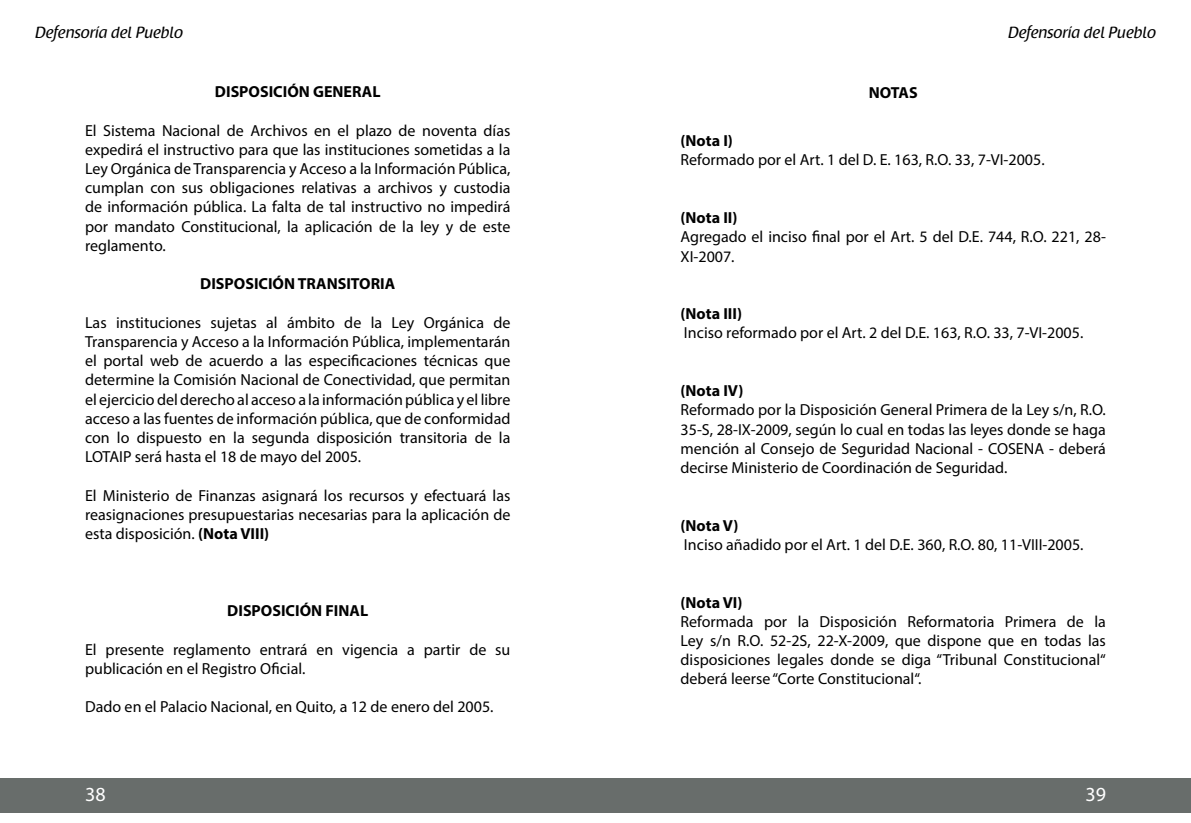
<style>
.page{position:relative;width:1191px;height:823px;background:#fff}
.page>*{position:absolute;margin:0;border:0;box-sizing:border-box;transform-origin:0 0}
.t1{font:20px "Myriad Pro";color:#fff}
.t2{font:16px/19.2px "Myriad Pro";color:#000;text-align:justify}
.t3{font:700 16px "Myriad Pro";color:#000}
.t4{font:16px "Raspoutine Classic";color:#000}
.s1{font-weight:700}
</style>
<div class="page">
<div style="left:0;top:778px;width:1191px;height:34px;background:#686d6b"></div>
<p class="t4" style="left:35px;top:24px;width:149px">Defensoría del Pueblo</p>
<p class="t4" style="left:1008px;top:24px;width:149px">Defensoría del Pueblo</p>
<p class="t3" style="left:215px;top:81px;width:167px">DISPOSICIÓN GENERAL</p>
<p class="t2" style="left:85px;top:120px;width:427px">El Sistema Nacional de Archivos en el plazo de noventa días expedirá el instructivo para que las instituciones sometidas a la Ley Orgánica de Transparencia y Acceso a la Información Pública, cumplan con sus obligaciones relativas a archivos y custodia de información pública. La falta de tal instructivo no impedirá por mandato Constitucional, la aplicación de la ley y de este reglamento.</p>
<p class="t3" style="left:200px;top:273px;width:196px">DISPOSICIÓN TRANSITORIA</p>
<p class="t2" style="left:85px;top:312px;width:427px">Las instituciones sujetas al ámbito de la Ley Orgánica de Transparencia y Acceso a la Información Pública, implementarán el portal web de acuerdo a las especificaciones técnicas que determine la Comisión Nacional de Conectividad, que permitan el ejercicio del derecho al acceso a la información pública y el libre acceso a las fuentes de información pública, que de conformidad con lo dispuesto en la segunda disposición transitoria de la LOTAIP será hasta el 18 de mayo del 2005.</p>
<p class="t2" style="left:85px;top:485px;width:427px">El Ministerio de Finanzas asignará los recursos y efectuará las reasignaciones presupuestarias necesarias para la aplicación de esta disposición. <span class="s1">(Nota VIII)</span></p>
<p class="t3" style="left:227px;top:600px;width:142px">DISPOSICIÓN FINAL</p>
<p class="t2" style="left:85px;top:639px;width:427px">El presente reglamento entrará en vigencia a partir de su publicación en el Registro Oficial.</p>
<p class="t2" style="left:85px;top:696px;width:410px">Dado en el Palacio Nacional, en Quito, a 12 de enero del 2005.</p>
<p class="t3" style="left:869px;top:82px;width:50px">NOTAS</p>
<p class="t3" style="left:680px;top:130px;width:54px">(Nota I)</p>
<p class="t2" style="left:680px;top:150px;width:365px">Reformado por el Art. 1 del D. E. 163, R.O. 33, 7-VI-2005.</p>
<p class="t3" style="left:680px;top:207px;width:58px">(Nota II)</p>
<p class="t2" style="left:680px;top:227px;width:427px">Agregado el inciso final por el Art. 5 del D.E. 744, R.O. 221, 28-<br>XI-2007.</p>
<p class="t3" style="left:680px;top:303px;width:63px">(Nota III)</p>
<p class="t2" style="left:684px;top:323px;width:401px">Inciso reformado por el Art. 2 del D.E. 163, R.O. 33, 7-VI-2005.</p>
<p class="t3" style="left:680px;top:380px;width:65px">(Nota IV)</p>
<p class="t2" style="left:680px;top:400px;width:427px">Reformado por la Disposición General Primera de la Ley s/n, R.O.<br>35-S, 28-IX-2009, según lo cual en todas las leyes donde se haga mención al Consejo de Seguridad Nacional - COSENA - deberá decirse Ministerio de Coordinación de Seguridad.</p>
<p class="t3" style="left:680px;top:514px;width:59px">(Nota V)</p>
<p class="t2" style="left:684px;top:534px;width:401px">Inciso añadido por el Art. 1 del D.E. 360, R.O. 80, 11-VIII-2005.</p>
<p class="t3" style="left:680px;top:591px;width:63px">(Nota VI)</p>
<p class="t2" style="left:680px;top:611px;width:427px">Reformada por la Disposición Reformatoria Primera de la Ley s/n R.O. 52-2S, 22-X-2009, que dispone que en todas las disposiciones legales donde se diga “Tribunal Constitucional“ deberá leerse “Corte Constitucional“.</p>
<p class="t1" style="left:85px;top:781px;width:22px">38</p>
<p class="t1" style="left:1085px;top:781px;width:22px">39</p>
</div>
